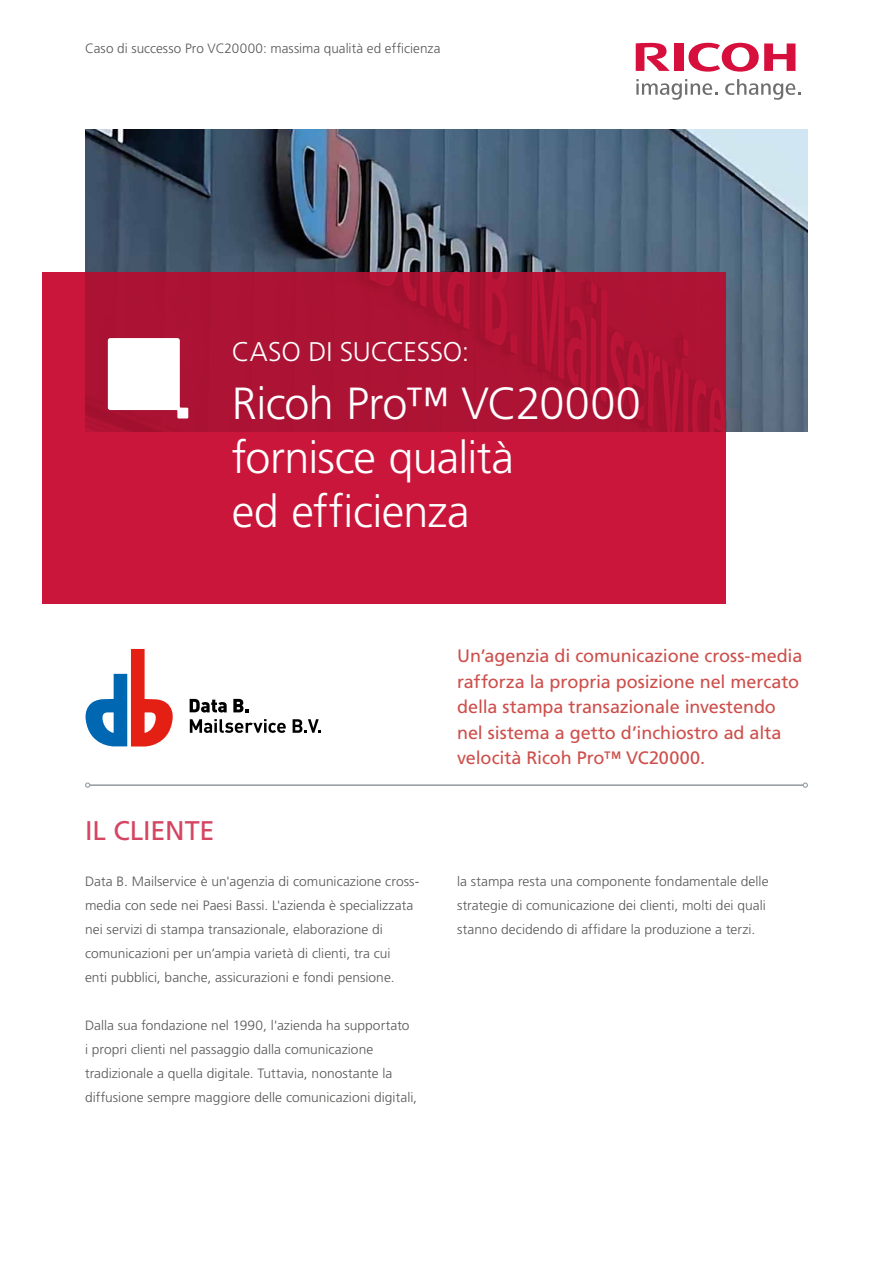
<style>
.page{position:relative;width:893px;height:1263px;background:#fff}
.page>*{position:absolute;margin:0;border:0;box-sizing:border-box;transform-origin:0 0}
.t1{font:300 45px/54px "Frutiger LT Std";letter-spacing:-.015em;color:#fff}
.t2{font:300 27px "Frutiger LT Std";letter-spacing:-.01em;color:#fff}
.t3{font:27px "Frutiger LT Std";letter-spacing:-.005em;color:#d44562}
.t4{font:18px/25.5px "Frutiger LT Std";letter-spacing:-.005em;color:#cd4f4b}
.t5{font:300 13.5px/24px "Frutiger LT Std";letter-spacing:.005em;color:#575756}
</style>
<div class="page">
<img style="left:85px;top:130px;width:723px;height:301px">
<svg style="left:85px;top:649px;width:88px;height:98px"></svg>
<svg style="left:190px;top:699px;width:37px;height:13px"></svg>
<svg style="left:233px;top:699px;width:16px;height:13px"></svg>
<svg style="left:190px;top:719px;width:96px;height:14px"></svg>
<svg style="left:293px;top:719px;width:28px;height:14px"></svg>
<hr style="left:90px;top:784px;width:713px;height:2px;background:#919aa0">
<svg style="left:85px;top:782px;width:5px;height:6px"></svg>
<svg style="left:803px;top:782px;width:5px;height:6px"></svg>
<svg style="left:43px;top:272px;width:682px;height:332px;background:#bd1437"></svg>
<svg style="left:108px;top:338px;width:80px;height:80px"></svg>
<svg style="left:688px;top:43px;width:107px;height:29px"></svg>
<div style="left:674px;top:44px;width:9px;height:27px;background:#d60f3c"></div>
<svg style="left:636px;top:43px;width:34px;height:28px"></svg>
<svg style="left:636px;top:79px;width:81px;height:21px"></svg>
<svg style="left:725px;top:79px;width:75px;height:21px"></svg>
<p class="t5" style="left:85px;top:36px;width:357px">Caso di successo Pro VC20000: massima qualità ed efficienza</p>
<h2 class="t2" style="left:232px;top:336px;width:239px">CASO DI SUCCESSO:</h2>
<h1 class="t1" style="left:232px;top:377px;width:411px">Ricoh Pro™ VC20000 fornisce qualità<br>ed efficienza</h1>
<h2 class="t3" style="left:85px;top:815px;width:131px">IL CLIENTE</h2>
<p class="t5" style="left:85px;top:870px;width:336px">Data B. Mailservice è un'agenzia di comunicazione cross&shy;media con sede nei Paesi Bassi. L'azienda è specializzata nei servizi di stampa transazionale, elaborazione di comunicazioni per un’ampia varietà di clienti, tra cui<br>enti pubblici, banche, assicurazioni e fondi pensione.</p>
<p class="t5" style="left:85px;top:1014px;width:334px">Dalla sua fondazione nel 1990, l'azienda ha supportato<br>i propri clienti nel passaggio dalla comunicazione tradizionale a quella digitale. Tuttavia, nonostante la diffusione sempre maggiore delle comunicazioni digitali,</p>
<h3 class="t4" style="left:457px;top:643px;width:347px">Un’agenzia di comunicazione cross-media rafforza la propria posizione nel mercato della stampa transazionale investendo nel sistema a getto d’inchiostro ad alta velocità Ricoh Pro™ VC20000.</h3>
<p class="t5" style="left:457px;top:870px;width:313px">la stampa resta una componente fondamentale delle strategie di comunicazione dei clienti, molti dei quali stanno decidendo di affidare la produzione a terzi.</p>
</div>
